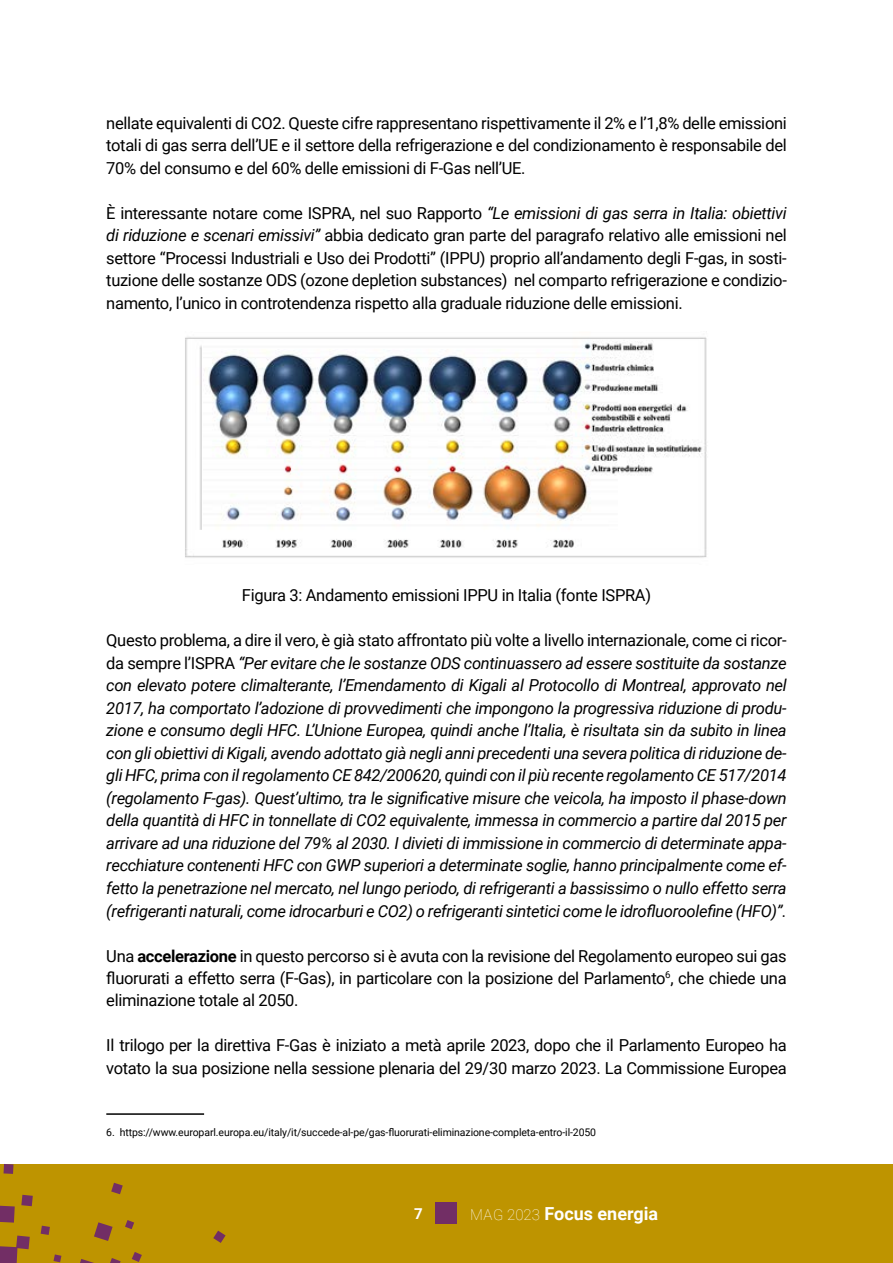
<style>
.page{position:relative;width:893px;height:1263px;background:#fff}
.page>*{position:absolute;margin:0;border:0;box-sizing:border-box;transform-origin:0 0}
.t1{font:700 18px "Roboto";color:#fff}
.t2{font:italic 16.5px/22.5px "Roboto";letter-spacing:-.02em;color:#000;text-align:justify}
.t3{font:16.5px/22.5px "Roboto";letter-spacing:-.02em;color:#000;text-align:justify}
.t4{font:700 15px "Roboto";color:#fff}
.t5{font:10.5px "Roboto";letter-spacing:-.01em;color:#000}
.s1{font-style:italic}
.s2{font-style:normal}
.s3{font-weight:700}
.s4{font-weight:100;font-size:15px}
</style>
<div class="page">
<div style="left:0;top:1164px;width:893px;height:99px;background:#be9400"></div>
<svg style="left:0;top:1164px;width:226px;height:99px"></svg>
<div style="left:436px;top:1203px;width:21px;height:21px;background:#722e65"></div>
<hr style="left:106px;top:1113px;width:98px;height:2px;background:#000">
<img style="left:185px;top:337px;width:522px;height:221px">
<p class="t3" style="left:106px;top:111px;width:682px">nellate equivalenti di CO2. Queste cifre rappresentano rispettivamente il 2% e l’1,8% delle emissioni totali di gas serra dell’UE e il settore della refrigerazione e del condizionamento è responsabile del 70% del consumo e del 60% delle emissioni di F-Gas nell’UE.</p>
<p class="t3" style="left:106px;top:201px;width:682px">È interessante notare come ISPRA, nel suo Rapporto <span class="s1">“Le emissioni di gas serra in Italia: obiettivi di riduzione e scenari emissivi”</span> abbia dedicato gran parte del paragrafo relativo alle emissioni nel settore “Processi Industriali e Uso dei Prodotti” (IPPU) proprio all’andamento degli F-gas, in sosti&shy;tuzione delle sostanze ODS (ozone depletion substances) nel comparto refrigerazione e condizio&shy;namento, l’unico in controtendenza rispetto alla graduale riduzione delle emissioni.</p>
<p class="t3" style="left:242px;top:584px;width:411px">Figura 3: Andamento emissioni IPPU in Italia (fonte ISPRA)</p>
<p class="t2" style="left:106px;top:629px;width:682px"><span class="s2">Questo problema, a dire il vero, è già stato affrontato più volte a livello internazionale, come ci ricor&shy;da sempre l’ISPRA</span> “Per evitare che le sostanze ODS continuassero ad essere sostituite da sostanze con elevato potere climalterante, l’Emendamento di Kigali al Protocollo di Montreal, approvato nel 2017, ha comportato l’adozione di provvedimenti che impongono la progressiva riduzione di produ&shy;zione e consumo degli HFC. L’Unione Europea, quindi anche l’Italia, è risultata sin da subito in linea con gli obiettivi di Kigali, avendo adottato già negli anni precedenti una severa politica di riduzione de&shy;gli HFC, prima con il regolamento CE 842/200620, quindi con il più recente regolamento CE 517/2014 (regolamento F-gas). Quest’ultimo, tra le significative misure che veicola, ha imposto il phase-down della quantità di HFC in tonnellate di CO2 equivalente, immessa in commercio a partire dal 2015 per arrivare ad una riduzione del 79% al 2030. I divieti di immissione in commercio di determinate appa&shy;recchiature contenenti HFC con GWP superiori a determinate soglie, hanno principalmente come ef&shy;fetto la penetrazione nel mercato, nel lungo periodo, di refrigeranti a bassissimo o nullo effetto serra (refrigeranti naturali, come idrocarburi e CO2) o refrigeranti sintetici come le idrofluoroolefine (HFO)”.</p>
<p class="t3" style="left:106px;top:944px;width:682px">Una <span class="s3">accelerazione</span> in questo percorso si è avuta con la revisione del Regolamento europeo sui gas fluorurati a effetto serra (F-Gas), in particolare con la posizione del Parlamento<sup>6</sup>, che chiede una eliminazione totale al 2050.</p>
<p class="t3" style="left:106px;top:1034px;width:682px">Il trilogo per la direttiva F-Gas è iniziato a metà aprile 2023, dopo che il Parlamento Europeo ha votato la sua posizione nella sessione plenaria del 29/30 marzo 2023. La Commissione Europea</p>
<p class="t5" style="left:106px;top:1124px;width:491px">6. https://www.europarl.europa.eu/italy/it/succede-al-pe/gas-fluorurati-eliminazione-completa-entro-il-2050</p>
<p class="t4" style="left:414px;top:1203px;width:10px">7</p>
<p class="t1" style="left:470px;top:1200px;width:190px"><span class="s4">MAG 2023</span> Focus energia</p>
</div>
